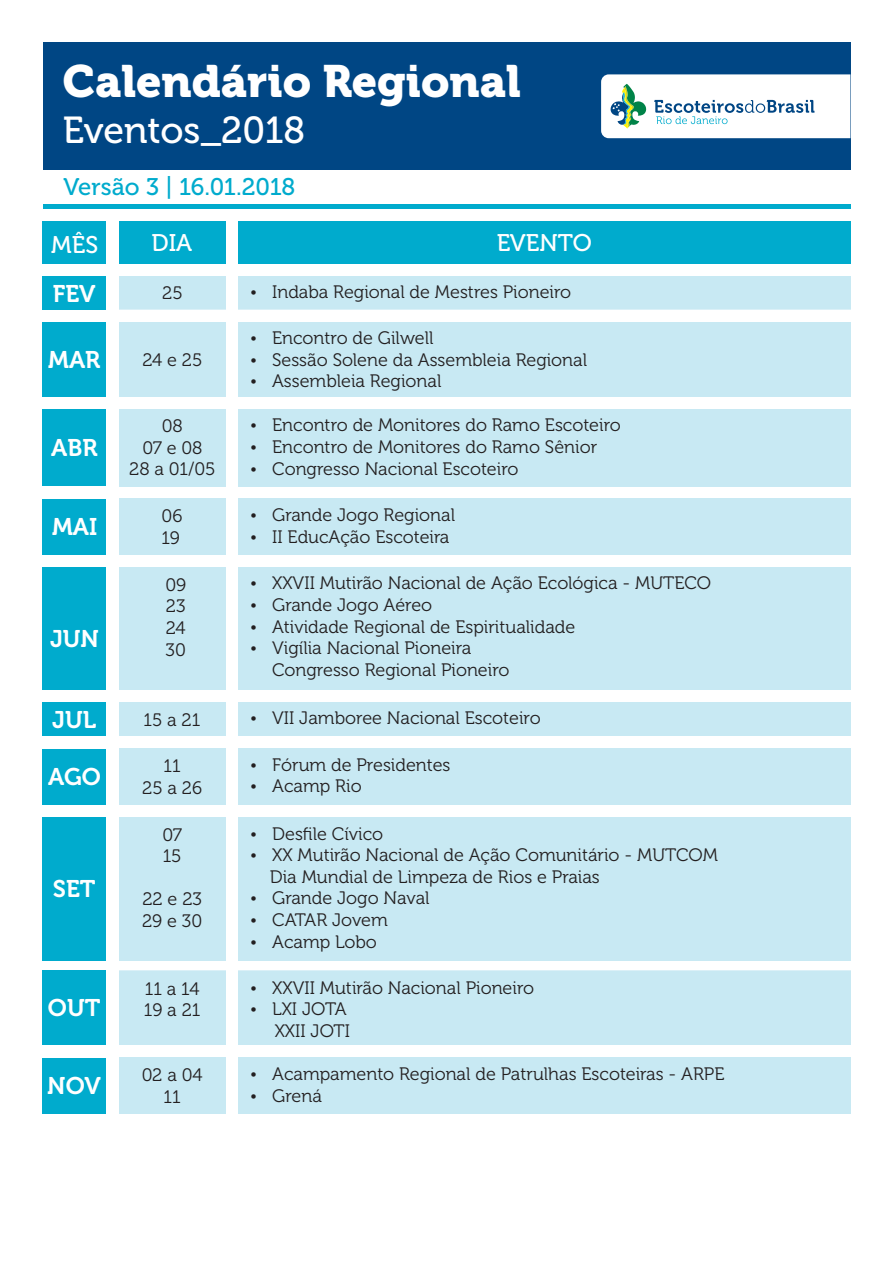
<style>
.page{position:relative;width:893px;height:1263px;background:#fff}
.page>*{position:absolute;margin:0;border:0;box-sizing:border-box;transform-origin:0 0}
.t1{font:45px "Museo 900";color:#fff}
.t2{font:37.5px "Museo 500";letter-spacing:-.005em;color:#fff}
.t3{font:24px "Museo 700";color:#fff}
.t4{font:24px "Museo 500";letter-spacing:-.005em;color:#00abcd}
.t5{font:24px "Museo 500";color:#fff}
.t6{font:18px/21.6px "Museo 300";color:#231f20}
</style>
<div class="page">
<div style="left:43px;top:43px;width:807px;height:127px;background:#004684"></div>
<hr style="left:43px;top:204px;width:807px;height:4px;background:#00abcd">
<svg style="left:601px;top:74px;width:249px;height:64px;background:#e4eef0"></svg>
<div style="left:43px;top:221px;width:63px;height:43px;background:#00abcd"></div>
<div style="left:43px;top:276px;width:63px;height:34px;background:#00abcd"></div>
<div style="left:43px;top:702px;width:63px;height:34px;background:#00abcd"></div>
<div style="left:43px;top:322px;width:63px;height:75px;background:#00abcd"></div>
<div style="left:43px;top:409px;width:63px;height:77px;background:#00abcd"></div>
<div style="left:43px;top:499px;width:63px;height:56px;background:#00abcd"></div>
<div style="left:43px;top:749px;width:63px;height:55px;background:#00abcd"></div>
<div style="left:43px;top:1058px;width:63px;height:55px;background:#00abcd"></div>
<div style="left:43px;top:817px;width:63px;height:144px;background:#00abcd"></div>
<div style="left:43px;top:970px;width:63px;height:75px;background:#00abcd"></div>
<div style="left:43px;top:567px;width:63px;height:123px;background:#00abcd"></div>
<div style="left:119px;top:221px;width:106px;height:43px;background:#00abcd"></div>
<div style="left:238px;top:221px;width:612px;height:43px;background:#00abcd"></div>
<svg style="left:251px;top:336px;width:5px;height:5px"></svg>
<svg style="left:251px;top:358px;width:5px;height:4px"></svg>
<svg style="left:251px;top:379px;width:5px;height:5px"></svg>
<svg style="left:251px;top:290px;width:5px;height:5px"></svg>
<svg style="left:251px;top:716px;width:5px;height:5px"></svg>
<svg style="left:251px;top:582px;width:5px;height:4px"></svg>
<svg style="left:251px;top:603px;width:5px;height:5px"></svg>
<svg style="left:251px;top:625px;width:5px;height:4px"></svg>
<svg style="left:251px;top:646px;width:5px;height:5px"></svg>
<svg style="left:251px;top:513px;width:5px;height:5px"></svg>
<svg style="left:251px;top:535px;width:5px;height:4px"></svg>
<svg style="left:251px;top:763px;width:5px;height:4px"></svg>
<svg style="left:251px;top:785px;width:5px;height:4px"></svg>
<svg style="left:251px;top:1072px;width:5px;height:4px"></svg>
<svg style="left:251px;top:1094px;width:5px;height:4px"></svg>
<svg style="left:251px;top:832px;width:5px;height:4px"></svg>
<svg style="left:251px;top:853px;width:5px;height:5px"></svg>
<svg style="left:251px;top:896px;width:5px;height:5px"></svg>
<svg style="left:251px;top:918px;width:5px;height:4px"></svg>
<svg style="left:251px;top:940px;width:5px;height:4px"></svg>
<svg style="left:251px;top:986px;width:5px;height:4px"></svg>
<svg style="left:251px;top:1007px;width:5px;height:5px"></svg>
<svg style="left:251px;top:423px;width:5px;height:5px"></svg>
<svg style="left:251px;top:445px;width:5px;height:5px"></svg>
<svg style="left:251px;top:467px;width:5px;height:4px"></svg>
<h1 class="t1" style="left:63px;top:63px;width:460px">Calendário Regional</h1>
<h2 class="t2" style="left:63px;top:115px;width:244px">Eventos_2018</h2>
<h3 class="t4" style="left:63px;top:177px;width:233px">Versão 3 | 16.01.2018</h3>
<h3 class="t5" style="left:51px;top:235px;width:48px">MÊS</h3>
<h3 class="t5" style="left:152px;top:233px;width:42px">DIA</h3>
<h3 class="t5" style="left:497px;top:233px;width:97px">EVENTO</h3>
<h3 class="t3" style="left:53px;top:284px;width:44px">FEV</h3>
<p class="t6" style="left:272px;top:283px;width:301px">Indaba Regional de Mestres Pioneiro</p>
<p class="t6" style="left:162px;top:284px;width:22px">25</p>
<h3 class="t3" style="left:48px;top:350px;width:54px">MAR</h3>
<h3 class="t3" style="left:51px;top:438px;width:48px">ABR</h3>
<h3 class="t3" style="left:52px;top:517px;width:47px">MAI</h3>
<h3 class="t3" style="left:50px;top:629px;width:51px">JUN</h3>
<h3 class="t3" style="left:52px;top:710px;width:46px">JUL</h3>
<h3 class="t3" style="left:48px;top:767px;width:54px">AGO</h3>
<h3 class="t3" style="left:53px;top:879px;width:44px">SET</h3>
<h3 class="t3" style="left:48px;top:998px;width:54px">OUT</h3>
<h3 class="t3" style="left:47px;top:1076px;width:55px">NOV</h3>
<p class="t6" style="left:142px;top:351px;width:61px">24 e 25</p>
<p class="t6" style="left:129px;top:417px;width:88px;text-align:center">08<br>07 e 08<br>28 a 01/05</p>
<p class="t6" style="left:162px;top:507px;width:22px">06<br>19</p>
<p class="t6" style="left:165px;top:575px;width:22px;text-align:justify">09<br>23<br>24<br>30</p>
<p class="t6" style="left:144px;top:710px;width:58px">15 a 21</p>
<p class="t6" style="left:142px;top:757px;width:61px;text-align:center">11<br>25 a 26</p>
<p class="t6" style="left:162px;top:825px;width:21px">07<br>15</p>
<p class="t6" style="left:142px;top:890px;width:61px">22 e 23<br>29 e 30</p>
<p class="t6" style="left:144px;top:979px;width:58px">11 a 14<br>19 a 21</p>
<p class="t6" style="left:142px;top:1066px;width:63px;text-align:center">02 a 04<br>11</p>
<p class="t6" style="left:272px;top:329px;width:317px">Encontro de Gilwell<br>Sessão Solene da Assembleia Regional<br>Assembleia Regional</p>
<p class="t6" style="left:272px;top:416px;width:350px">Encontro de Monitores do Ramo Escoteiro<br>Encontro de Monitores do Ramo Sênior<br>Congresso Nacional Escoteiro</p>
<p class="t6" style="left:272px;top:506px;width:184px">Grande Jogo Regional<br>II EducAção Escoteira</p>
<p class="t6" style="left:272px;top:574px;width:440px">XXVII Mutirão Nacional de Ação Ecológica - MUTECO<br>Grande Jogo Aéreo<br>Atividade Regional de Espiritualidade<br>Vigília Nacional Pioneira<br>Congresso Regional Pioneiro</p>
<p class="t6" style="left:272px;top:709px;width:270px">VII Jamboree Nacional Escoteiro</p>
<p class="t6" style="left:272px;top:755px;width:180px">Fórum de Presidentes<br>Acamp Rio</p>
<p class="t6" style="left:270px;top:824px;width:450px">Desfile Cívico<br>XX Mutirão Nacional de Ação Comunitário - MUTCOM<br>Dia Mundial de Limpeza de Rios e Praias<br>Grande Jogo Naval<br>CATAR Jovem<br>Acamp Lobo</p>
<p class="t6" style="left:272px;top:978px;width:263px">XXVII Mutirão Nacional Pioneiro<br>LXI JOTA<br>XXII JOTI</p>
<p class="t6" style="left:272px;top:1064px;width:454px">Acampamento Regional de Patrulhas Escoteiras - ARPE<br>Grená</p>
</div>
